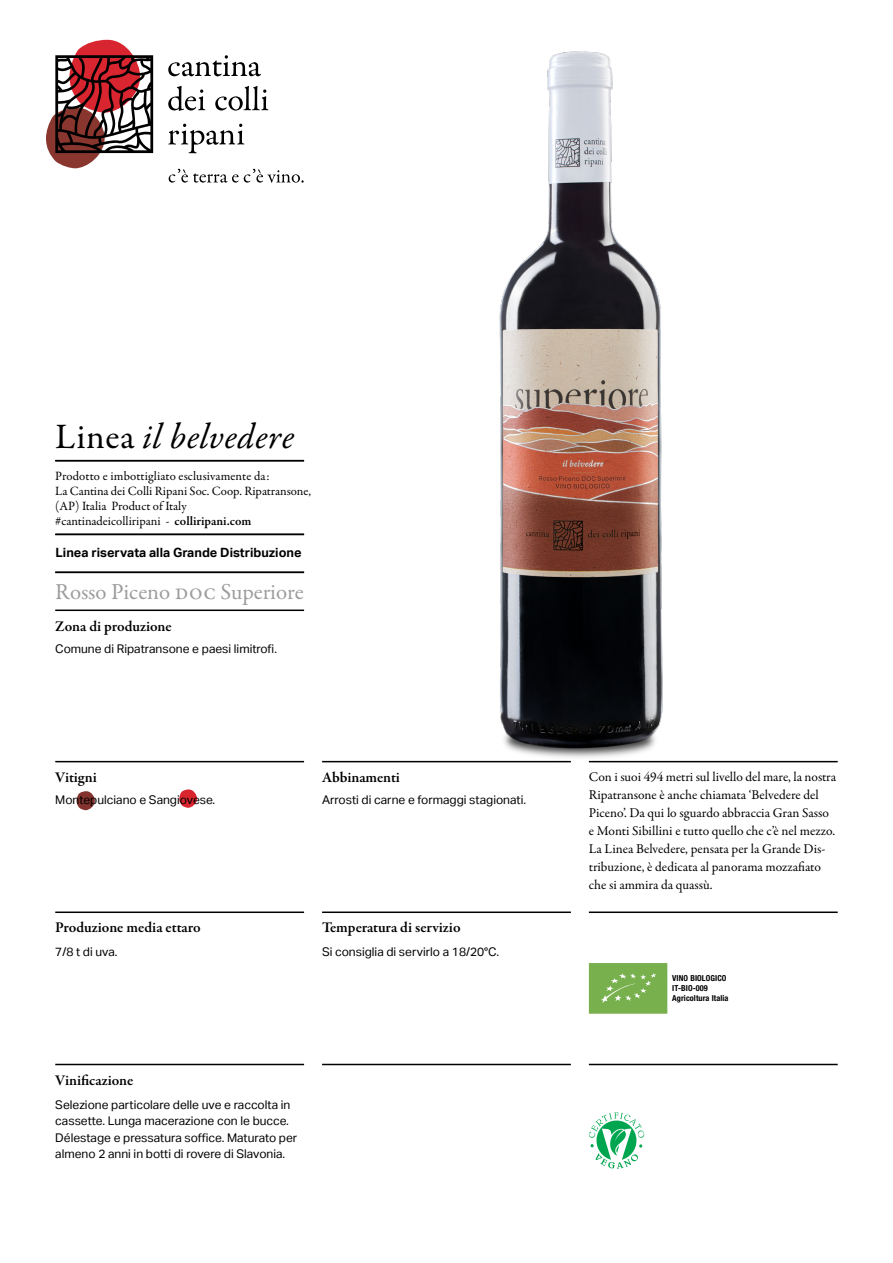
<style>
.page{position:relative;width:893px;height:1263px;background:#fff}
.page>*{position:absolute;margin:0;border:0;box-sizing:border-box;transform-origin:0 0}
.t1{font:italic 36px "Garamond Premr Pro";letter-spacing:.01em;color:#000}
.t2{font:22.95px "Garamond Premr Pro";letter-spacing:-.005em;color:#9d9d9c}
.t3{font:600 15px "Garamond Premr Pro";letter-spacing:-.005em;color:#000}
.t4{font:13.5px/18px "Garamond Premr Pro";color:#000}
.t5{font:12.75px/15px "Garamond Premr Pro";color:#000}
.t6{font:700 12.75px "Aktiv Grotesk";color:#000}
.t7{font:12px/16.5px "Aktiv Grotesk";color:#000}
.t8{font:700 condensed 8.25px/9.9px "Helvetica Neue LT Std";letter-spacing:.01em;color:#000}
.s1{font-style:normal}
.s2{font-weight:600}
</style>
<div class="page">
<img style="left:332px;top:51px;width:494px;height:712px">
<hr style="left:55px;top:761px;width:249px;height:1px;background:#000">
<hr style="left:55px;top:609px;width:249px;height:2px;background:#000">
<hr style="left:322px;top:761px;width:249px;height:1px;background:#000">
<hr style="left:322px;top:911px;width:249px;height:2px;background:#000">
<hr style="left:322px;top:1064px;width:249px;height:1px;background:#000">
<hr style="left:589px;top:761px;width:249px;height:1px;background:#000">
<hr style="left:589px;top:911px;width:249px;height:2px;background:#000">
<hr style="left:589px;top:1064px;width:249px;height:1px;background:#000">
<hr style="left:55px;top:911px;width:249px;height:2px;background:#000">
<hr style="left:55px;top:1064px;width:249px;height:1px;background:#000">
<svg style="left:169px;top:169px;width:135px;height:14px"></svg>
<svg style="left:168px;top:55px;width:93px;height:21px"></svg>
<svg style="left:168px;top:86px;width:37px;height:25px"></svg>
<svg style="left:215px;top:86px;width:53px;height:25px"></svg>
<svg style="left:168px;top:124px;width:76px;height:29px"></svg>
<svg style="left:46px;top:40px;width:107px;height:128px"></svg>
<svg style="left:77px;top:791px;width:18px;height:19px"></svg>
<svg style="left:179px;top:789px;width:18px;height:19px"></svg>
<hr style="left:55px;top:572px;width:249px;height:1px;background:#000">
<hr style="left:55px;top:534px;width:249px;height:1px;background:#000">
<hr style="left:55px;top:460px;width:249px;height:1px;background:#000">
<svg style="left:589px;top:963px;width:78px;height:51px;background:#7eb356"></svg>
<svg style="left:589px;top:1112px;width:55px;height:57px"></svg>
<h1 class="t1" style="left:55px;top:414px;width:240px"><span class="s1">Linea</span> il belvedere</h1>
<p class="t5" style="left:55px;top:468px;width:257px">Prodotto e imbottigliato esclusivamente da:<br>La Cantina dei Colli Ripani Soc. Coop. Ripatransone, (AP) Italia Product of Italy<br>#cantinadeicolliripani - <span class="s2">colliripani.com</span></p>
<p class="t6" style="left:56px;top:545px;width:248px">Linea riservata alla Grande Distribuzione</p>
<h2 class="t2" style="left:55px;top:578px;width:250px">Rosso Piceno doc Superiore</h2>
<p class="t3" style="left:55px;top:617px;width:118px">Zona di produzione</p>
<p class="t7" style="left:55px;top:640px;width:223px">Comune di Ripatransone e paesi limitrofi.</p>
<p class="t3" style="left:55px;top:768px;width:43px">Vitigni</p>
<p class="t3" style="left:322px;top:768px;width:79px">Abbinamenti</p>
<p class="t7" style="left:55px;top:792px;width:161px">Montepulciano e Sangiovese.</p>
<p class="t7" style="left:322px;top:792px;width:205px">Arrosti di carne e formaggi stagionati.</p>
<p class="t3" style="left:55px;top:918px;width:147px">Produzione media ettaro</p>
<p class="t3" style="left:322px;top:918px;width:140px">Temperatura di servizio</p>
<p class="t7" style="left:55px;top:943px;width:64px">7/8 t di uva.</p>
<p class="t7" style="left:322px;top:943px;width:178px">Si consiglia di servirlo a 18/20°C.</p>
<p class="t3" style="left:55px;top:1071px;width:80px">Vinificazione</p>
<p class="t7" style="left:55px;top:1096px;width:244px">Selezione particolare delle uve e raccolta in cassette. Lunga macerazione con le bucce.<br>Délestage e pressatura soffice. Maturato per almeno 2 anni in botti di rovere di Slavonia.</p>
<p class="t4" style="left:589px;top:768px;width:249px">Con i suoi 494 metri sul livello del mare, la nostra Ripatransone è anche chiamata ‘Belvedere del Piceno’. Da qui lo sguardo abbraccia Gran Sasso e Monti Sibillini e tutto quello che c’è nel mezzo.<br>La Linea Belvedere, pensata per la Grande Dis&shy;tribuzione, è dedicata al panorama mozzafiato che si ammira da quassù.</p>
<p class="t8" style="left:672px;top:973px;width:58px">VINO BIOLOGICO<br>IT-BIO-009<br>Agricoltura Italia</p>
</div>
